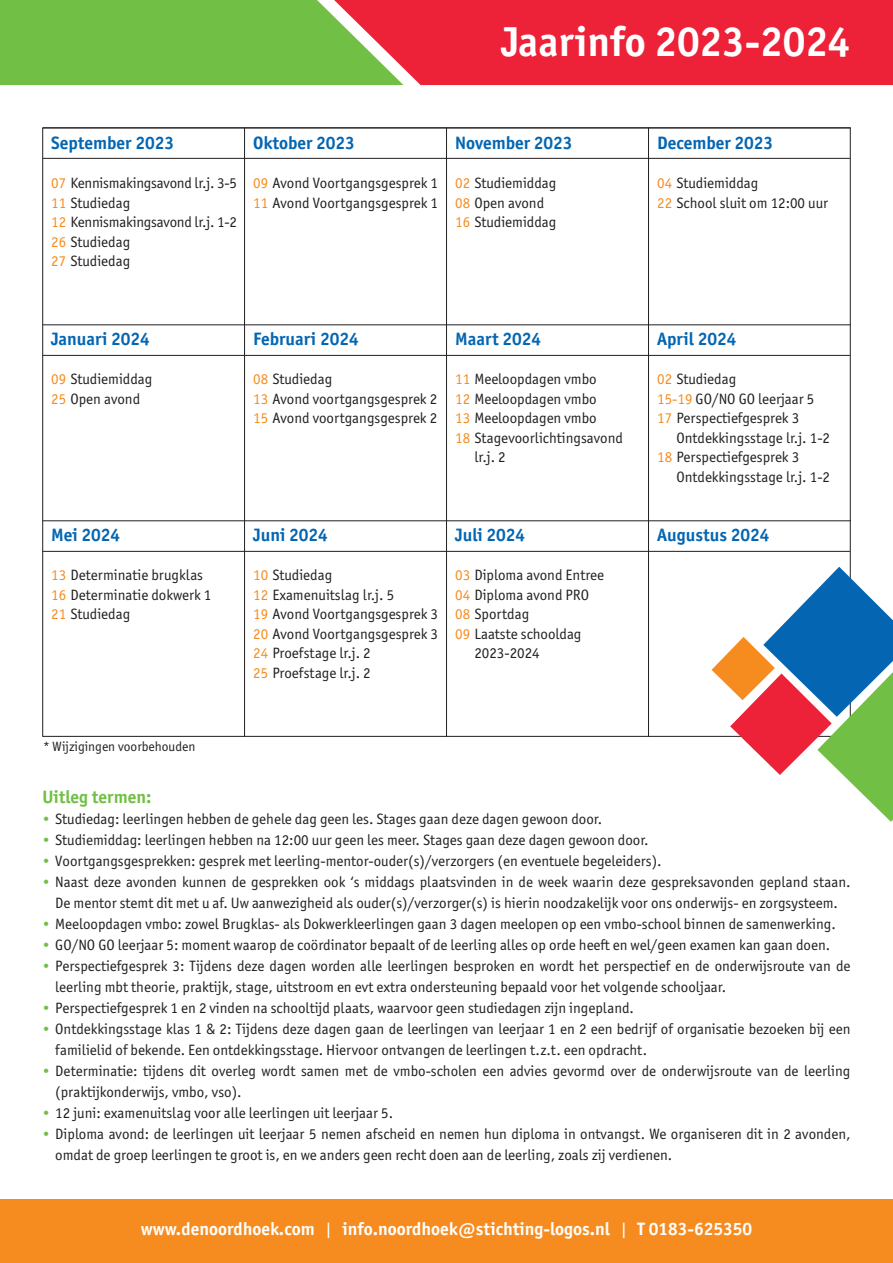
<style>
.page{position:relative;width:893px;height:1263px;background:#fff}
.page>*{position:absolute;margin:0;border:0;box-sizing:border-box;transform-origin:0 0}
.t1{font:700 42px "Officina Sans ITC Pro";color:#fff}
.t2{font:700 18px "Officina Sans ITC Pro";color:#0466b3}
.t3{font:700 18px "Officina Sans ITC Pro";color:#fff}
.t4{font:700 18px "Officina Sans ITC Pro";color:#71bf44}
.t5{font:15px/21px "Officina Sans ITC Pro";color:#231f20}
.t6{font:13.5px "Officina Sans ITC Pro";color:#231f20}
.s1{color:#f68c1f}
.s2{color:#71bf44}
.s3{font-weight:400}
</style>
<div class="page">
<div style="left:0;top:0;width:334px;height:85px;background:#71bf44"></div>
<svg style="left:334px;top:0;width:559px;height:85px;fill:#ed2137"></svg>
<div style="left:0;top:1199px;width:893px;height:64px;background:#f68c1f"></div>
<hr style="left:244px;top:128px;width:1px;height:609px;background:#231f20">
<hr style="left:446px;top:128px;width:1px;height:609px;background:#231f20">
<hr style="left:648px;top:128px;width:1px;height:609px;background:#231f20">
<hr style="left:43px;top:325px;width:808px;height:1px;background:#231f20">
<hr style="left:43px;top:520px;width:808px;height:1px;background:#231f20">
<hr style="left:43px;top:158px;width:807px;height:1px;background:#231f20">
<hr style="left:43px;top:355px;width:807px;height:1px;background:#231f20">
<hr style="left:43px;top:551px;width:807px;height:1px;background:#231f20">
<svg style="left:711px;top:567px;width:182px;height:255px"></svg>
<p class="t1" style="left:501px;top:15px;width:350px">Jaarinfo 2023-2024</p>
<p class="t2" style="left:51px;top:132px;width:124px">September 2023</p>
<p class="t5" style="left:51px;top:172px;width:187px"><span class="s1">07</span> Kennismakingsavond lr.j. 3-5</p>
<p class="t5" style="left:51px;top:192px;width:80px"><span class="s1">11</span> Studiedag</p>
<p class="t5" style="left:51px;top:211px;width:187px"><span class="s1">12</span> Kennismakingsavond lr.j. 1-2</p>
<p class="t5" style="left:51px;top:231px;width:80px"><span class="s1">26</span> Studiedag</p>
<p class="t5" style="left:51px;top:250px;width:80px"><span class="s1">27</span> Studiedag</p>
<p class="t2" style="left:253px;top:132px;width:103px">Oktober 2023</p>
<p class="t5" style="left:253px;top:172px;width:186px"><span class="s1">09</span> Avond Voortgangsgesprek 1</p>
<p class="t5" style="left:253px;top:192px;width:186px"><span class="s1">11</span> Avond Voortgangsgesprek 1</p>
<p class="t2" style="left:455px;top:132px;width:119px">November 2023</p>
<p class="t5" style="left:455px;top:172px;width:103px"><span class="s1">02</span> Studiemiddag</p>
<p class="t5" style="left:455px;top:192px;width:90px"><span class="s1">08</span> Open avond</p>
<p class="t5" style="left:455px;top:211px;width:103px"><span class="s1">16</span> Studiemiddag</p>
<p class="t2" style="left:51px;top:328px;width:100px">Januari 2024</p>
<p class="t5" style="left:51px;top:368px;width:103px"><span class="s1">09</span> Studiemiddag</p>
<p class="t5" style="left:51px;top:388px;width:90px"><span class="s1">25</span> Open avond</p>
<p class="t2" style="left:51px;top:524px;width:71px">Mei 2024</p>
<p class="t5" style="left:51px;top:564px;width:153px"><span class="s1">13</span> Determinatie brugklas</p>
<p class="t5" style="left:51px;top:584px;width:162px"><span class="s1">16</span> Determinatie dokwerk 1</p>
<p class="t5" style="left:51px;top:603px;width:80px"><span class="s1">21</span> Studiedag</p>
<p class="t6" style="left:43px;top:739px;width:154px">* Wijzigingen voorbehouden</p>
<p class="t2" style="left:253px;top:328px;width:107px">Februari 2024</p>
<p class="t5" style="left:253px;top:368px;width:80px"><span class="s1">08</span> Studiedag</p>
<p class="t5" style="left:253px;top:388px;width:185px"><span class="s1">13</span> Avond voortgangsgesprek 2</p>
<p class="t5" style="left:253px;top:407px;width:185px"><span class="s1">15</span> Avond voortgangsgesprek 2</p>
<p class="t2" style="left:455px;top:328px;width:87px">Maart 2024</p>
<p class="t5" style="left:455px;top:368px;width:143px"><span class="s1">11</span> Meeloopdagen vmbo</p>
<p class="t5" style="left:455px;top:388px;width:143px"><span class="s1">12</span> Meeloopdagen vmbo</p>
<p class="t5" style="left:455px;top:407px;width:143px"><span class="s1">13</span> Meeloopdagen vmbo</p>
<p class="t5" style="left:455px;top:427px;width:169px"><span class="s1">18</span> Stagevoorlichtingsavond</p>
<p class="t5" style="left:474px;top:446px;width:33px">lr.j. 2</p>
<p class="t2" style="left:253px;top:524px;width:76px">Juni 2024</p>
<p class="t5" style="left:253px;top:564px;width:80px"><span class="s1">10</span> Studiedag</p>
<p class="t5" style="left:253px;top:584px;width:142px"><span class="s1">12</span> Examenuitslag lr.j. 5</p>
<p class="t5" style="left:253px;top:603px;width:186px"><span class="s1">19</span> Avond Voortgangsgesprek 3</p>
<p class="t5" style="left:253px;top:623px;width:186px"><span class="s1">20</span> Avond Voortgangsgesprek 3</p>
<p class="t5" style="left:253px;top:642px;width:119px"><span class="s1">24</span> Proefstage lr.j. 2</p>
<p class="t5" style="left:253px;top:662px;width:119px"><span class="s1">25</span> Proefstage lr.j. 2</p>
<p class="t2" style="left:455px;top:524px;width:72px">Juli 2024</p>
<p class="t5" style="left:455px;top:564px;width:150px"><span class="s1">03</span> Diploma avond Entree</p>
<p class="t5" style="left:455px;top:584px;width:135px"><span class="s1">04</span> Diploma avond PRO</p>
<p class="t5" style="left:455px;top:603px;width:75px"><span class="s1">08</span> Sportdag</p>
<p class="t5" style="left:455px;top:623px;width:128px"><span class="s1">09</span> Laatste schooldag</p>
<p class="t5" style="left:474px;top:642px;width:67px">2023-2024</p>
<p class="t2" style="left:657px;top:132px;width:118px">December 2023</p>
<p class="t5" style="left:657px;top:172px;width:103px"><span class="s1">04</span> Studiemiddag</p>
<p class="t5" style="left:657px;top:192px;width:172px"><span class="s1">22</span> School sluit om 12:00 uur</p>
<p class="t2" style="left:657px;top:328px;width:81px">April 2024</p>
<p class="t5" style="left:657px;top:368px;width:80px"><span class="s1">02</span> Studiedag</p>
<p class="t5" style="left:657px;top:388px;width:159px"><span class="s1">15-19</span> GO/NO GO leerjaar 5</p>
<p class="t5" style="left:657px;top:407px;width:143px"><span class="s1">17</span> Perspectiefgesprek 3</p>
<p class="t5" style="left:676px;top:427px;width:155px">Ontdekkingsstage lr.j. 1-2</p>
<p class="t5" style="left:657px;top:446px;width:143px"><span class="s1">18</span> Perspectiefgesprek 3</p>
<p class="t5" style="left:676px;top:466px;width:155px">Ontdekkingsstage lr.j. 1-2</p>
<p class="t2" style="left:657px;top:524px;width:114px">Augustus 2024</p>
<p class="t4" style="left:43px;top:785px;width:110px">Uitleg termen:</p>
<p class="t5" style="left:43px;top:808px;width:561px"><span class="s2">•</span> Studiedag: leerlingen hebben de gehele dag geen les. Stages gaan deze dagen gewoon door.</p>
<p class="t5" style="left:43px;top:829px;width:608px"><span class="s2">•</span> Studiemiddag: leerlingen hebben na 12:00 uur geen les meer. Stages gaan deze dagen gewoon door.</p>
<p class="t5" style="left:43px;top:850px;width:621px"><span class="s2">•</span> Voortgangsgesprekken: gesprek met leerling-mentor-ouder(s)/verzorgers (en eventuele begeleiders).</p>
<p class="t5" style="left:43px;top:871px;width:809px;text-align:center"><span class="s2">•</span> Naast deze avonden kunnen de gesprekken ook ‘s middags plaatsvinden in de week waarin deze gespreksavonden gepland staan.<br>De mentor stemt dit met u af. Uw aanwezigheid als ouder(s)/verzorger(s) is hierin noodzakelijk voor ons onderwijs- en zorgsysteem.</p>
<p class="t5" style="left:43px;top:913px;width:795px"><span class="s2">•</span> Meeloopdagen vmbo: zowel Brugklas- als Dokwerkleerlingen gaan 3 dagen meelopen op een vmbo-school binnen de samenwerking.</p>
<p class="t5" style="left:43px;top:934px;width:789px"><span class="s2">•</span> GO/NO GO leerjaar 5: moment waarop de coördinator bepaalt of de leerling alles op orde heeft en wel/geen examen kan gaan doen.</p>
<p class="t5" style="left:55px;top:955px;width:797px;text-indent:-13px"><span class="s2">•</span> Perspectiefgesprek 3: Tijdens deze dagen worden alle leerlingen besproken en wordt het perspectief en de onderwijsroute van de leerling mbt theorie, praktijk, stage, uitstroom en evt extra ondersteuning bepaald voor het volgende schooljaar.</p>
<p class="t5" style="left:43px;top:997px;width:593px"><span class="s2">•</span> Perspectiefgesprek 1 en 2 vinden na schooltijd plaats, waarvoor geen studiedagen zijn ingepland.</p>
<p class="t5" style="left:55px;top:1018px;width:797px;text-indent:-13px"><span class="s2">•</span> Ontdekkingsstage klas 1 &amp; 2: Tijdens deze dagen gaan de leerlingen van leerjaar 1 en 2 een bedrijf of organisatie bezoeken bij een familielid of bekende. Een ontdekkingsstage. Hiervoor ontvangen de leerlingen t.z.t. een opdracht.</p>
<p class="t5" style="left:55px;top:1060px;width:797px;text-indent:-13px"><span class="s2">•</span> Determinatie: tijdens dit overleg wordt samen met de vmbo-scholen een advies gevormd over de onderwijsroute van de leerling (praktijkonderwijs, vmbo, vso).</p>
<p class="t5" style="left:43px;top:1102px;width:352px"><span class="s2">•</span> 12 juni: examenuitslag voor alle leerlingen uit leerjaar 5.</p>
<p class="t5" style="left:55px;top:1123px;width:797px;text-indent:-13px"><span class="s2">•</span> Diploma avond: de leerlingen uit leerjaar 5 nemen afscheid en nemen hun diploma in ontvangst. We organiseren dit in 2 avonden, omdat de groep leerlingen te groot is, en we anders geen recht doen aan de leerling, zoals zij verdienen.</p>
<p class="t3" style="left:141px;top:1217px;width:612px">www.denoordhoek.com <span class="s3">|</span> info.noordhoek@stichting-logos.nl <span class="s3">|</span> T 0183-625350</p>
</div>
